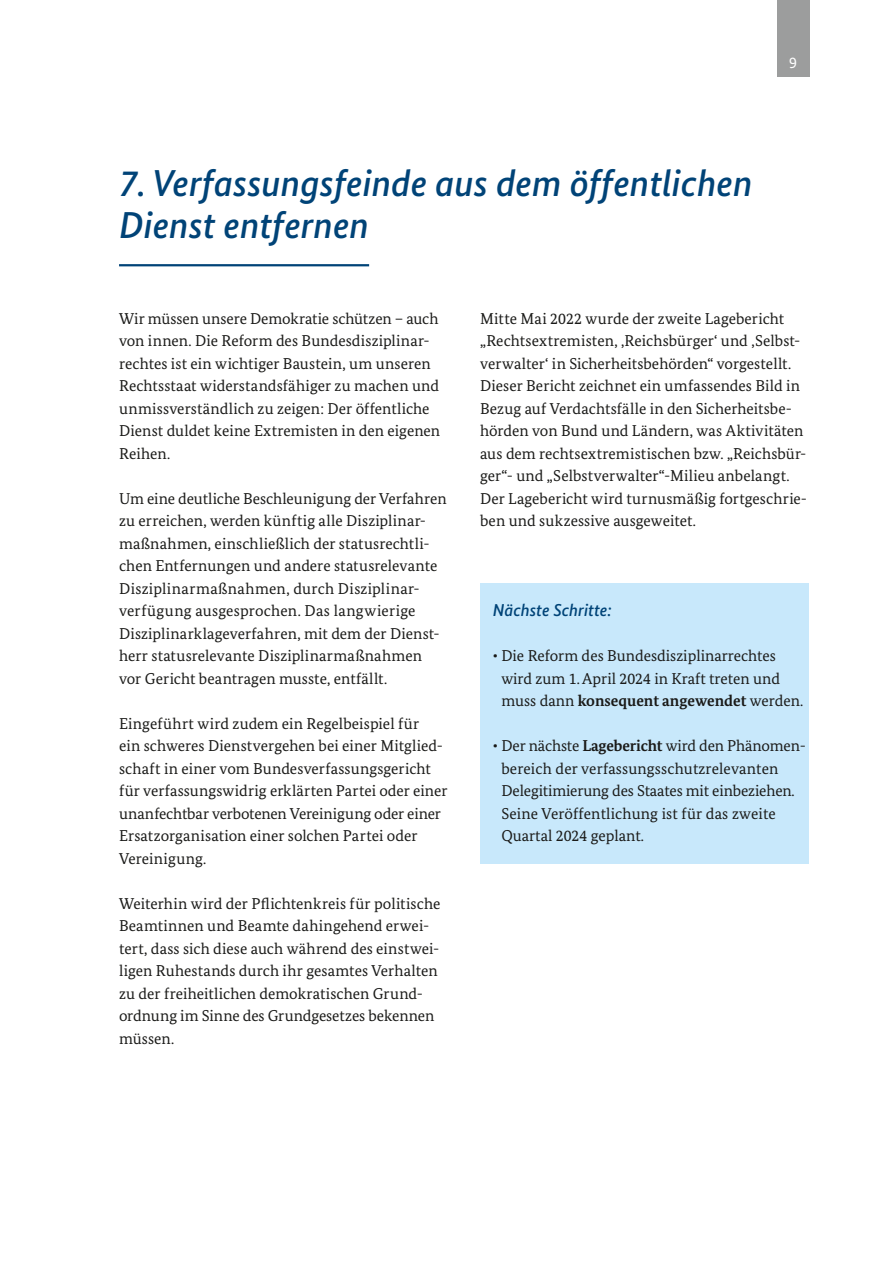
<style>
.page{position:relative;width:893px;height:1263px;background:#fff}
.page>*{position:absolute;margin:0;border:0;box-sizing:border-box;transform-origin:0 0}
.t1{font:italic 500 37.5px/42px "Bundes Sans";color:#004377}
.t2{font:italic 500 17.25px "Bundes Sans";color:#004377}
.t3{font:15.75px/22.5px "Bundes Serif";letter-spacing:.005em;color:#1a1a18}
.t4{font:15.75px "Bundes Sans";color:#fff}
.s1{font-weight:700}
</style>
<div class="page">
<div style="left:480px;top:583px;width:329px;height:281px;background:#c8e8fb"></div>
<hr style="left:119px;top:264px;width:250px;height:2px;background:#004377">
<div style="left:777px;top:0;width:33px;height:77px;background:#9c9d9d"></div>
<p class="t4" style="left:789px;top:53px;width:9px">9</p>
<h1 class="t1" style="left:119px;top:162px;width:635px">7. Verfassungsfeinde aus dem öffentlichen<br>Dienst entfernen</h1>
<p class="t3" style="left:119px;top:307px;width:323px">Wir müssen unsere Demokratie schützen – auch von innen. Die Reform des Bundesdisziplinar&shy;rechtes ist ein wichtiger Baustein, um unseren Rechtsstaat widerstandsfähiger zu machen und unmissverständlich zu zeigen: Der öffentliche Dienst duldet keine Extremisten in den eigenen Reihen.</p>
<p class="t3" style="left:119px;top:487px;width:329px">Um eine deutliche Beschleunigung der Verfahren zu erreichen, werden künftig alle Disziplinar&shy;maßnahmen, einschließlich der statusrechtli&shy;chen Entfernungen und andere statusrelevante Disziplinarmaßnahmen, durch Disziplinar&shy;verfügung ausgesprochen. Das langwierige Disziplinarklageverfahren, mit dem der Dienst&shy;herr statusrelevante Disziplinarmaßnahmen vor Gericht beantragen musste, entfällt.</p>
<p class="t3" style="left:119px;top:712px;width:330px">Eingeführt wird zudem ein Regelbeispiel für<br>ein schweres Dienstvergehen bei einer Mitglied&shy;schaft in einer vom Bundesverfassungsgericht für verfassungswidrig erklärten Partei oder einer unanfechtbar verbotenen Vereinigung oder einer Ersatzorganisation einer solchen Partei oder Vereinigung.</p>
<p class="t3" style="left:119px;top:892px;width:323px">Weiterhin wird der Pflichtenkreis für politische Beamtinnen und Beamte dahingehend erwei&shy;tert, dass sich diese auch während des einstwei&shy;ligen Ruhestands durch ihr gesamtes Verhalten zu der freiheitlichen demokratischen Grund&shy;ordnung im Sinne des Grundgesetzes bekennen müssen.</p>
<p class="t3" style="left:480px;top:307px;width:329px">Mitte Mai 2022 wurde der zweite Lagebericht „Rechtsextremisten, ‚Reichsbürger‘ und ‚Selbst&shy;verwalter‘ in Sicherheitsbehörden“ vorgestellt.<br>Dieser Bericht zeichnet ein umfassendes Bild in Bezug auf Verdachtsfälle in den Sicherheitsbe&shy;hörden von Bund und Ländern, was Aktivitäten aus dem rechtsextremistischen bzw. „Reichsbür&shy;ger“- und „Selbstverwalter“-Milieu anbelangt.<br>Der Lagebericht wird turnusmäßig fortgeschrie&shy;ben und sukzessive ausgeweitet.</p>
<h2 class="t2" style="left:493px;top:600px;width:120px">Nächste Schritte:</h2>
<p class="t3" style="left:501px;top:644px;width:303px;text-indent:-9px">• Die Reform des Bundesdisziplinarrechtes wird zum 1. April 2024 in Kraft treten und muss dann <span class="s1">konsequent angewendet</span> werden.</p>
<p class="t3" style="left:501px;top:734px;width:304px;text-indent:-9px">• Der nächste <span class="s1">Lagebericht</span> wird den Phänomen&shy;bereich der verfassungsschutzrelevanten Delegitimierung des Staates mit einbeziehen.<br>Seine Veröffentlichung ist für das zweite Quartal 2024 geplant.</p>
</div>
